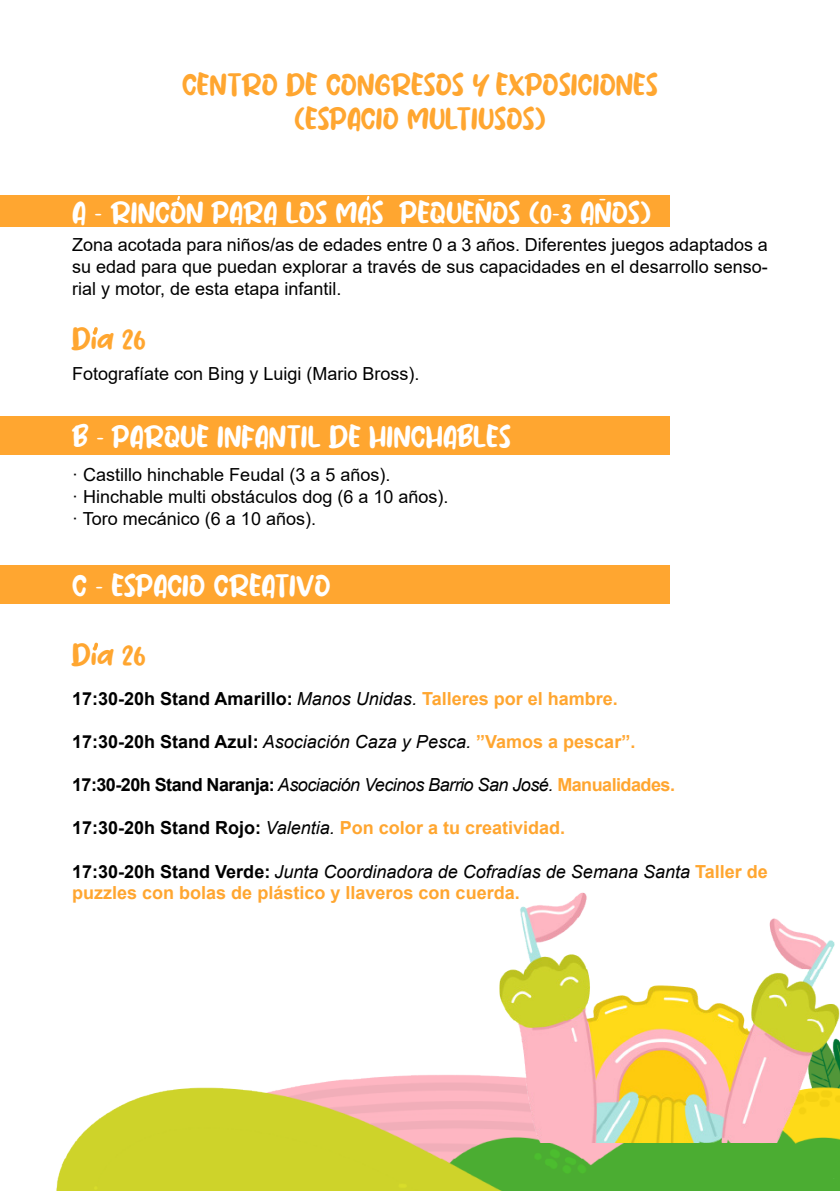
<style>
.page{position:relative;width:840px;height:1191px;background:#fff}
.page>*{position:absolute;margin:0;border:0;box-sizing:border-box;transform-origin:0 0}
.t1{font:28px "Males";color:#fff}
.t2{font:28px "Males";color:#ffa630}
.t3{font:18px/21.6px "Arial";color:#000;text-align:justify}
.t4{font:700 18px/21.6px "Arial";color:#ffa630}
.t5{font:italic 18px "Arial";letter-spacing:-.03em;color:#000}
.t6{font:700 18px "Arial";color:#000}
.t7{font:italic 18px "Arial";color:#000}
.s1{font-weight:400;font-style:italic}
.s2{color:#ffa630}
.s3{font-weight:700;font-style:normal}
.s4{font-weight:700;font-style:normal;color:#ffa630}
.s5{color:#000}
.s6{font-weight:400;font-style:italic;color:#000}
</style>
<div class="page">
<img style="left:56px;top:1075px;width:783px;height:116px">
<div style="left:0;top:565px;width:669px;height:38px;background:#ffa630"></div>
<div style="left:0;top:417px;width:669px;height:38px;background:#ffa630"></div>
<div style="left:0;top:195px;width:669px;height:31px;background:#ffa630"></div>
<img style="left:499px;top:892px;width:340px;height:250px">
<svg style="left:93px;top:327px;width:5px;height:8px"></svg>
<svg style="left:93px;top:642px;width:5px;height:8px"></svg>
<svg style="left:478px;top:199px;width:6px;height:2px"></svg>
<svg style="left:176px;top:196px;width:4px;height:10px"></svg>
<p class="t2" style="left:182px;top:72px;width:477px">CENTRO DE CONGRESOS Y EXPOSICIONES</p>
<p class="t2" style="left:294px;top:105px;width:253px">(ESPACIO MULTIUSOS)</p>
<p class="t1" style="left:72px;top:199px;width:580px">A - RINCON PARA LOS MAS PEQUENOS (0-3 ANOS)</p>
<p class="t3" style="left:72px;top:234px;width:697px">Zona acotada para niños/as de edades entre 0 a 3 años. Diferentes juegos adaptados a su edad para que puedan explorar a través de sus capacidades en el desarrollo senso&shy;rial y motor, de esta etapa infantil.</p>
<p class="t2" style="left:72px;top:325px;width:75px">Dia 26</p>
<p class="t3" style="left:72px;top:363px;width:349px">Fotografíate con Bing y Luigi (Mario Bross).</p>
<p class="t1" style="left:72px;top:424px;width:440px">B - PARQUE INFANTIL DE HINCHABLES</p>
<p class="t3" style="left:72px;top:464px;width:320px">· Castillo hinchable Feudal (3 a 5 años).</p>
<p class="t3" style="left:72px;top:486px;width:378px">· Hinchable multi obstáculos dog (6 a 10 años).</p>
<p class="t3" style="left:72px;top:507px;width:245px">· Toro mecánico (6 a 10 años).</p>
<p class="t1" style="left:72px;top:572px;width:260px">C - ESPACIO CREATIVO</p>
<p class="t2" style="left:72px;top:641px;width:75px">Dia 26</p>
<p class="t6" style="left:72px;top:685px;width:547px">17:30-20h Stand Amarillo: <span class="s1">Manos Unidas.</span> <span class="s2">Talleres por el hambre.</span></p>
<p class="t7" style="left:72px;top:730px;width:564px"><span class="s3">17:30-20h Stand Azul:</span> Asociación Caza y Pesca. <span class="s4">”Vamos a pescar”.</span></p>
<p class="t5" style="left:72px;top:773px;width:604px"><span class="s3">17:30-20h Stand Naranja:</span> Asociación Vecinos Barrio San José. <span class="s4">Manualidades.</span></p>
<p class="t4" style="left:72px;top:817px;width:494px"><span class="s5">17:30-20h Stand Rojo:</span> <span class="s6">Valentia.</span> Pon color a tu creatividad.</p>
<p class="t4" style="left:72px;top:860px;width:697px"><span class="s5">17:30-20h Stand Verde:</span> <span class="s6">Junta Coordinadora de Cofradías de Semana Santa</span> Taller de puzzles con bolas de plástico y llaveros con cuerda.</p>
</div>
